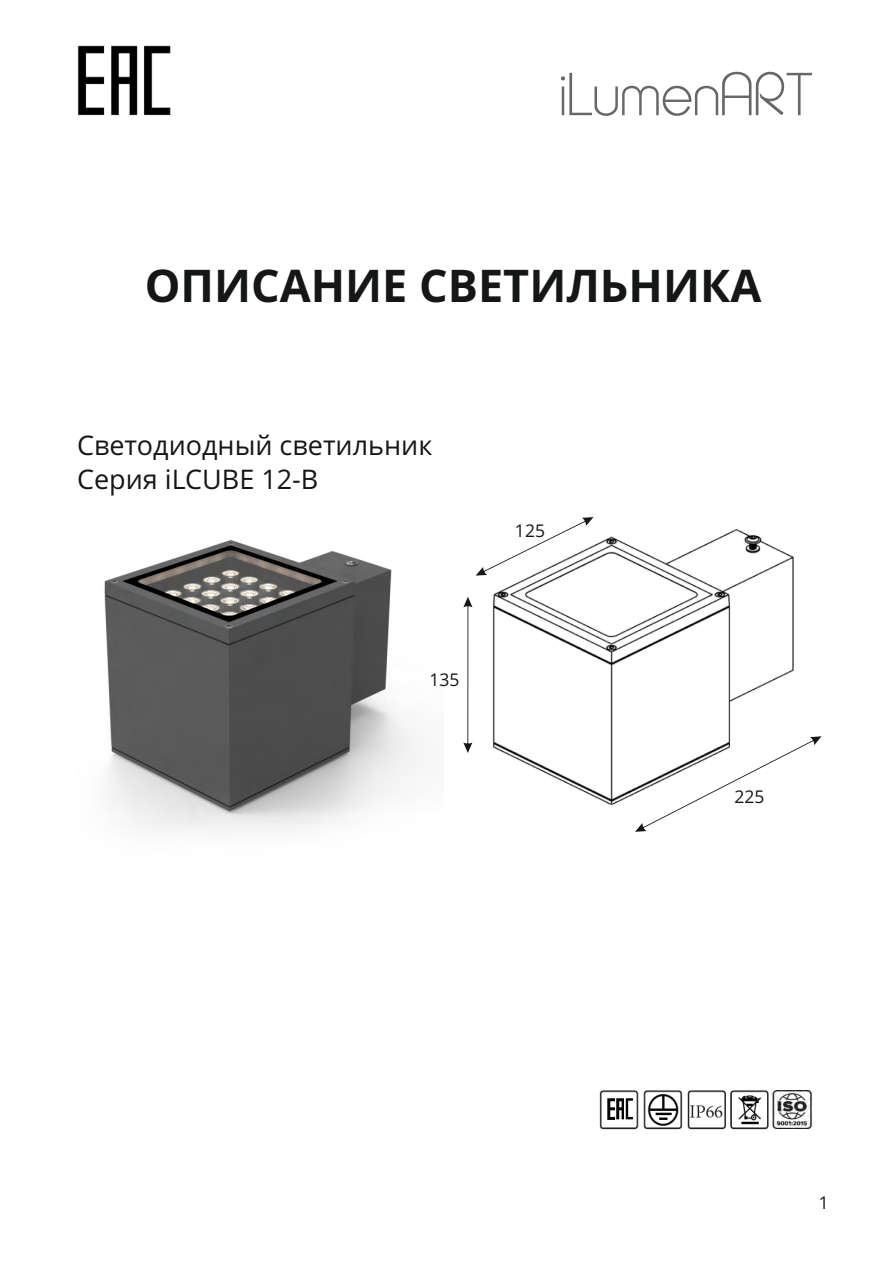
<style>
.page{position:relative;width:893px;height:1263px;background:#fff}
.page>*{position:absolute;margin:0;border:0;box-sizing:border-box;transform-origin:0 0}
.t1{font:300 58.8px "Taurus";color:#676767}
.t2{font:700 45px "Open Sans";color:#151616}
.t3{font:27px "Open Sans";color:#151616}
.t4{font:17.55px "Open Sans";color:#151616}
</style>
<div class="page">
<img style="left:492px;top:517px;width:302px;height:288px">
<svg style="left:635px;top:736px;width:186px;height:96px"></svg>
<svg style="left:463px;top:597px;width:9px;height:156px"></svg>
<svg style="left:476px;top:517px;width:117px;height:59px"></svg>
<img style="left:77px;top:45px;width:94px;height:70px">
<img style="left:599px;top:1090px;width:170px;height:40px">
<img style="left:771px;top:1090px;width:42px;height:39px">
<img style="left:104px;top:539px;width:315px;height:292px">
<h1 class="t1" style="left:560px;top:71px;width:254px">iLumenART</h1>
<h2 class="t2" style="left:145px;top:268px;width:618px">ОПИСАНИЕ СВЕТИЛЬНИКА</h2>
<p class="t3" style="left:77px;top:435px;width:357px">Светодиодный светильник</p>
<p class="t3" style="left:77px;top:468px;width:243px">Серия iLCUBE 12-B</p>
<p class="t4" style="left:429px;top:673px;width:32px">135</p>
<p class="t4" style="left:515px;top:523px;width:32px">125</p>
<p class="t4" style="left:734px;top:789px;width:32px">225</p>
<p class="t4" style="left:819px;top:1196px;width:12px">1</p>
</div>
